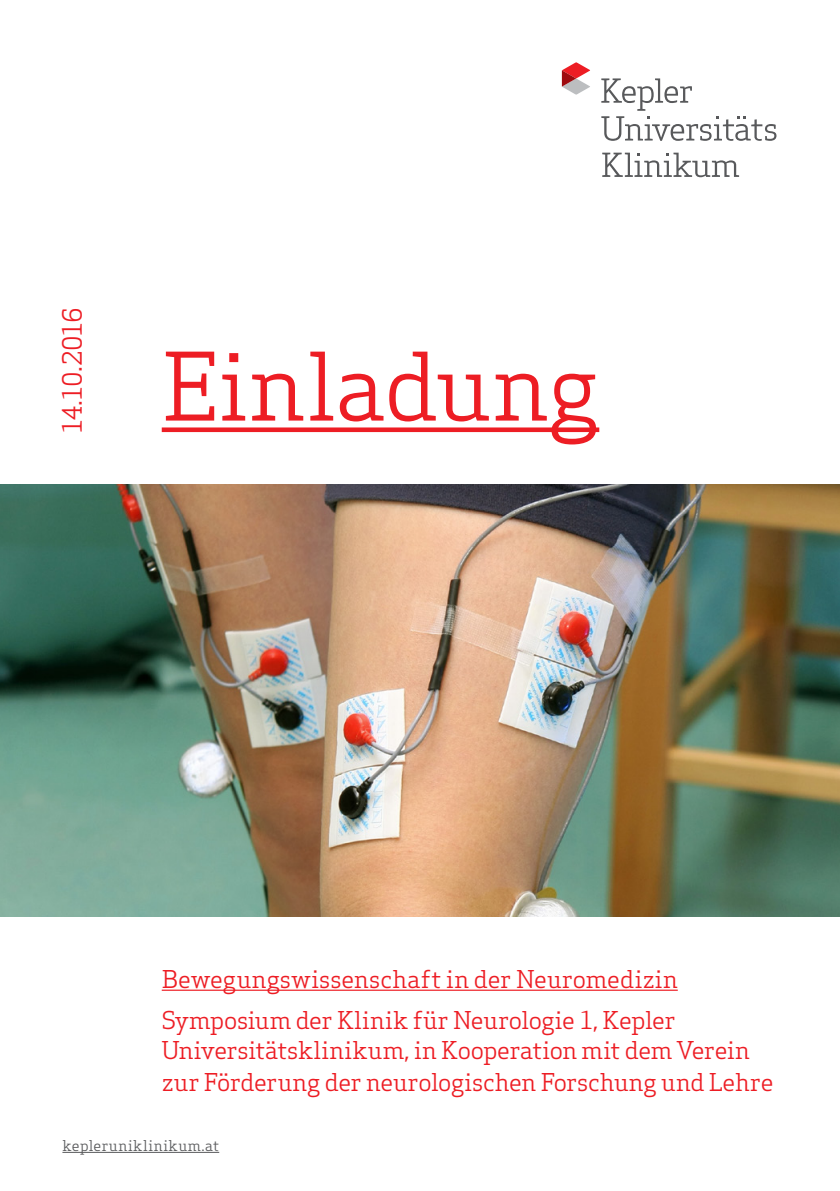
<style>
.page{position:relative;width:840px;height:1191px;background:#fff}
.page>*{position:absolute;margin:0;border:0;box-sizing:border-box;transform-origin:0 0}
.t1{font:92px "Apex Serif";letter-spacing:-.005em;color:#ed1d24}
.t2{font:26px "Apex Serif";letter-spacing:-.06em;color:#ed1d24}
.t3{font:24px/41.4px "Apex Serif";letter-spacing:-.01em;color:#ed1d24}
.t4{font:14.6px "Apex Serif";letter-spacing:.04em;color:#58595b}
</style>
<div class="page">
<svg style="left:601px;top:78px;width:175px;height:63px"></svg>
<svg style="left:602px;top:153px;width:136px;height:24px"></svg>
<svg style="left:561px;top:62px;width:29px;height:33px"></svg>
<div style="left:162px;top:427px;width:437px;height:5px;background:#ed1d24"></div>
<hr style="left:62px;top:1152px;width:157px;height:1px;background:#58595b">
<hr style="left:162px;top:989px;width:515px;height:1px;background:#ed1d24">
<img style="left:0;top:484px;width:839px;height:432px">
<p class="t2" style="left:56px;top:434px;width:128px;rotate:-90deg">14.10.2016</p>
<h1 class="t1" style="left:162px;top:328px;width:439px">Einladung</h1>
<p class="t3" style="left:162px;top:958px;width:517px">Bewegungswissenschaft in der Neuromedizin<br>Symposium der Klinik für Neurologie 1, Kepler</p>
<p class="t3" style="left:162px;top:1034px;width:613px;line-height:32px">Universitätsklinikum, in Kooperation mit dem Verein zur Förderung der neurologischen Forschung und Lehre</p>
<p class="t4" style="left:62px;top:1136px;width:158px">kepleruniklinikum.at</p>
</div>
